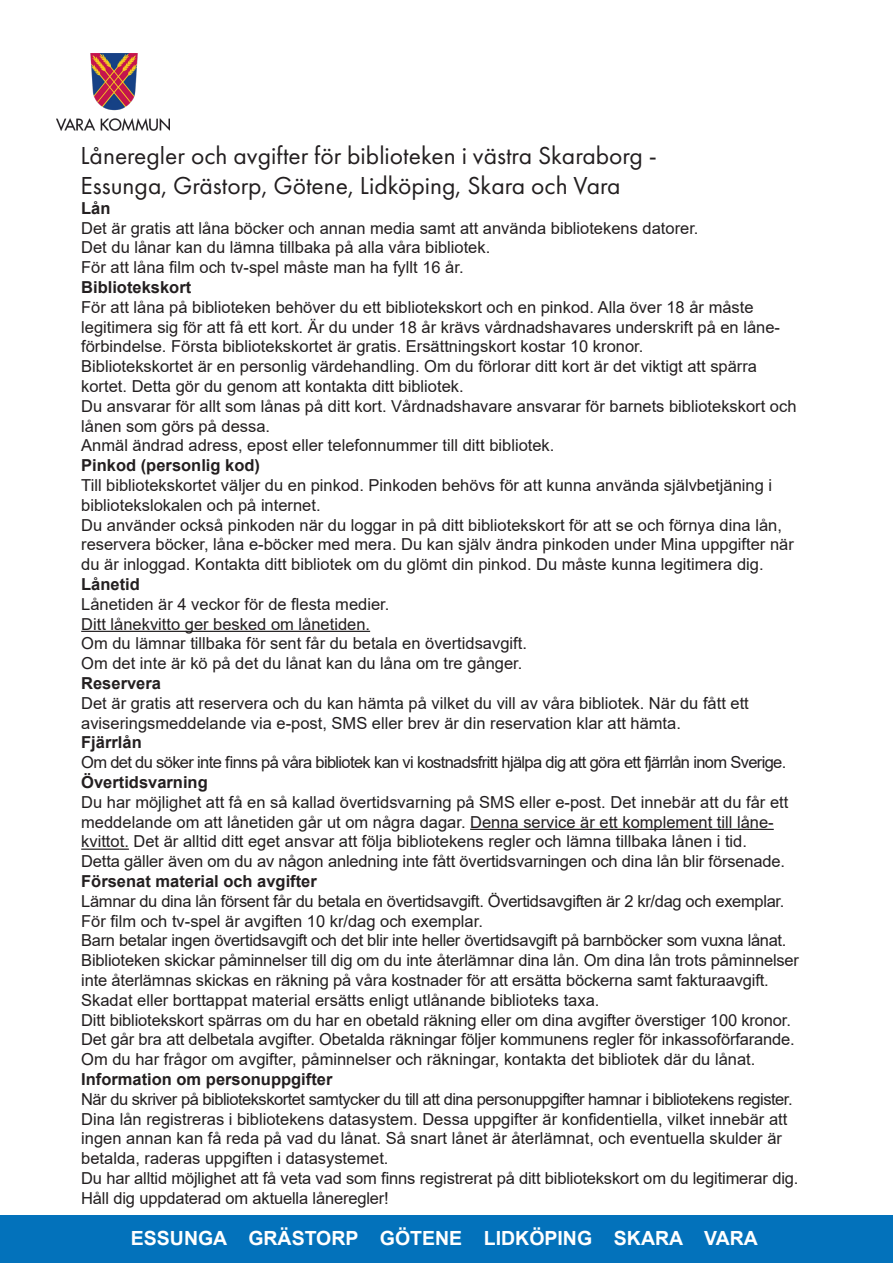
<style>
.page{position:relative;width:893px;height:1263px;background:#fff}
.page>*{position:absolute;margin:0;border:0;box-sizing:border-box;transform-origin:0 0}
.t1{font:25.5px/30.6px "Futura PT";color:#231f20}
.t2{font:700 19.5px "Arial";color:#fff}
.t3{font:16.5px/19.8px "Arial";color:#231f20}
.t4{font:16.5px/19.8px "Arial";letter-spacing:-.02em;color:#231f20}
.t5{font:700 16.5px "Arial";color:#231f20}
.t6{font:16.5px "Arial";letter-spacing:-.03em;color:#231f20}
.t7{font:16.5px "Arial";letter-spacing:-.04em;color:#231f20}
</style>
<div class="page">
<hr style="left:81px;top:631px;width:289px;height:1px;background:#231f20">
<hr style="left:470px;top:829px;width:304px;height:1px;background:#231f20">
<hr style="left:81px;top:848px;width:48px;height:2px;background:#231f20">
<div style="left:0;top:1215px;width:893px;height:48px;background:#0372bb"></div>
<img style="left:56px;top:54px;width:113px;height:77px">
<p class="t1" style="left:81px;top:140px;width:578px">Låneregler och avgifter för biblioteken i västra Skaraborg -<br>Essunga, Grästorp, Götene, Lidköping, Skara och Vara</p>
<p class="t5" style="left:81px;top:196px;width:31px">Lån</p>
<p class="t3" style="left:81px;top:218px;width:619px">Det är gratis att låna böcker och annan media samt att använda bibliotekens datorer.<br>Det du lånar kan du lämna tillbaka på alla våra bibliotek.</p>
<p class="t3" style="left:81px;top:257px;width:384px">För att låna film och tv-spel måste man ha fyllt 16 år.</p>
<p class="t5" style="left:81px;top:276px;width:112px">Bibliotekskort</p>
<p class="t3" style="left:81px;top:297px;width:700px">För att låna på biblioteken behöver du ett bibliotekskort och en pinkod. Alla över 18 år måste legitimera sig för att få ett kort. Är du under 18 år krävs vårdnadshavares underskrift på en låne&shy;förbindelse. Första bibliotekskortet är gratis. Ersättningskort kostar 10 kronor.</p>
<p class="t3" style="left:81px;top:356px;width:677px">Bibliotekskortet är en personlig värdehandling. Om du förlorar ditt kort är det viktigt att spärra kortet. Detta gör du genom att kontakta ditt bibliotek.</p>
<p class="t3" style="left:81px;top:396px;width:717px">Du ansvarar för allt som lånas på ditt kort. Vårdnadshavare ansvarar för barnets bibliotekskort och lånen som görs på dessa.</p>
<p class="t3" style="left:81px;top:436px;width:475px">Anmäl ändrad adress, epost eller telefonnummer till ditt bibliotek.</p>
<p class="t5" style="left:81px;top:454px;width:180px">Pinkod (personlig kod)</p>
<p class="t3" style="left:81px;top:475px;width:692px">Till bibliotekskortet väljer du en pinkod. Pinkoden behövs för att kunna använda självbetjäning i bibliotekslokalen och på internet.</p>
<p class="t3" style="left:81px;top:515px;width:714px">Du använder också pinkoden när du loggar in på ditt bibliotekskort för att se och förnya dina lån, reservera böcker, låna e-böcker med mera. Du kan själv ändra pinkoden under Mina uppgifter när du är inloggad. Kontakta ditt bibliotek om du glömt din pinkod. Du måste kunna legitimera dig.</p>
<p class="t5" style="left:81px;top:573px;width:60px">Lånetid</p>
<p class="t3" style="left:81px;top:594px;width:310px">Lånetiden är 4 veckor för de flesta medier.</p>
<p class="t3" style="left:81px;top:614px;width:290px">Ditt lånekvitto ger besked om lånetiden.</p>
<p class="t3" style="left:81px;top:634px;width:447px">Om du lämnar tillbaka för sent får du betala en övertidsavgift.</p>
<p class="t3" style="left:81px;top:653px;width:443px">Om det inte är kö på det du lånat kan du låna om tre gånger.</p>
<p class="t5" style="left:81px;top:672px;width:81px">Reservera</p>
<p class="t3" style="left:81px;top:693px;width:669px">Det är gratis att reservera och du kan hämta på vilket du vill av våra bibliotek. När du fått ett aviseringsmeddelande via e-post, SMS eller brev är din reservation klar att hämta.</p>
<p class="t5" style="left:81px;top:731px;width:62px">Fjärrlån</p>
<p class="t7" style="left:81px;top:751px;width:707px">Om det du söker inte finns på våra bibliotek kan vi kostnadsfritt hjälpa dig att göra ett fjärrlån inom Sverige.</p>
<p class="t5" style="left:81px;top:771px;width:128px">Övertidsvarning</p>
<p class="t3" style="left:81px;top:792px;width:709px">Du har möjlighet att få en så kallad övertidsvarning på SMS eller e-post. Det innebär att du får ett meddelande om att lånetiden går ut om några dagar. Denna service är ett komplement till låne&shy;kvittot. Det är alltid ditt eget ansvar att följa bibliotekens regler och lämna tillbaka lånen i tid.<br>Detta gäller även om du av någon anledning inte fått övertidsvarningen och dina lån blir försenade.</p>
<p class="t5" style="left:81px;top:870px;width:237px">Försenat material och avgifter</p>
<p class="t4" style="left:81px;top:891px;width:705px">Lämnar du dina lån försent får du betala en övertidsavgift. Övertidsavgiften är 2 kr/dag och exemplar.<br>För film och tv-spel är avgiften 10 kr/dag och exemplar.</p>
<p class="t4" style="left:81px;top:931px;width:707px">Barn betalar ingen övertidsavgift och det blir inte heller övertidsavgift på barnböcker som vuxna lånat.</p>
<p class="t3" style="left:81px;top:950px;width:719px">Biblioteken skickar påminnelser till dig om du inte återlämnar dina lån. Om dina lån trots påminnelser inte återlämnas skickas en räkning på våra kostnader för att ersätta böckerna samt fakturaavgift.</p>
<p class="t3" style="left:81px;top:990px;width:520px">Skadat eller borttappat material ersätts enligt utlånande biblioteks taxa.</p>
<p class="t3" style="left:81px;top:1010px;width:715px">Ditt bibliotekskort spärras om du har en obetald räkning eller om dina avgifter överstiger 100 kronor.<br>Det går bra att delbetala avgifter. Obetalda räkningar följer kommunens regler för inkassoförfarande.</p>
<p class="t3" style="left:81px;top:1049px;width:676px">Om du har frågor om avgifter, påminnelser och räkningar, kontakta det bibliotek där du lånat.</p>
<p class="t5" style="left:81px;top:1068px;width:253px">Information om personuppgifter</p>
<p class="t6" style="left:81px;top:1088px;width:713px">När du skriver på bibliotekskortet samtycker du till att dina personuppgifter hamnar i bibliotekens register.</p>
<p class="t3" style="left:81px;top:1109px;width:719px">Dina lån registreras i bibliotekens datasystem. Dessa uppgifter är konfidentiella, vilket innebär att ingen annan kan få reda på vad du lånat. Så snart lånet är återlämnat, och eventuella skulder är betalda, raderas uppgiften i datasystemet.<br>Du har alltid möjlighet att få veta vad som finns registrerat på ditt bibliotekskort om du legitimerar dig.<br>Håll dig uppdaterad om aktuella låneregler!</p>
<p class="t2" style="left:131px;top:1224px;width:628px">ESSUNGA GRÄSTORP GÖTENE LIDKÖPING SKARA VARA</p>
</div>
